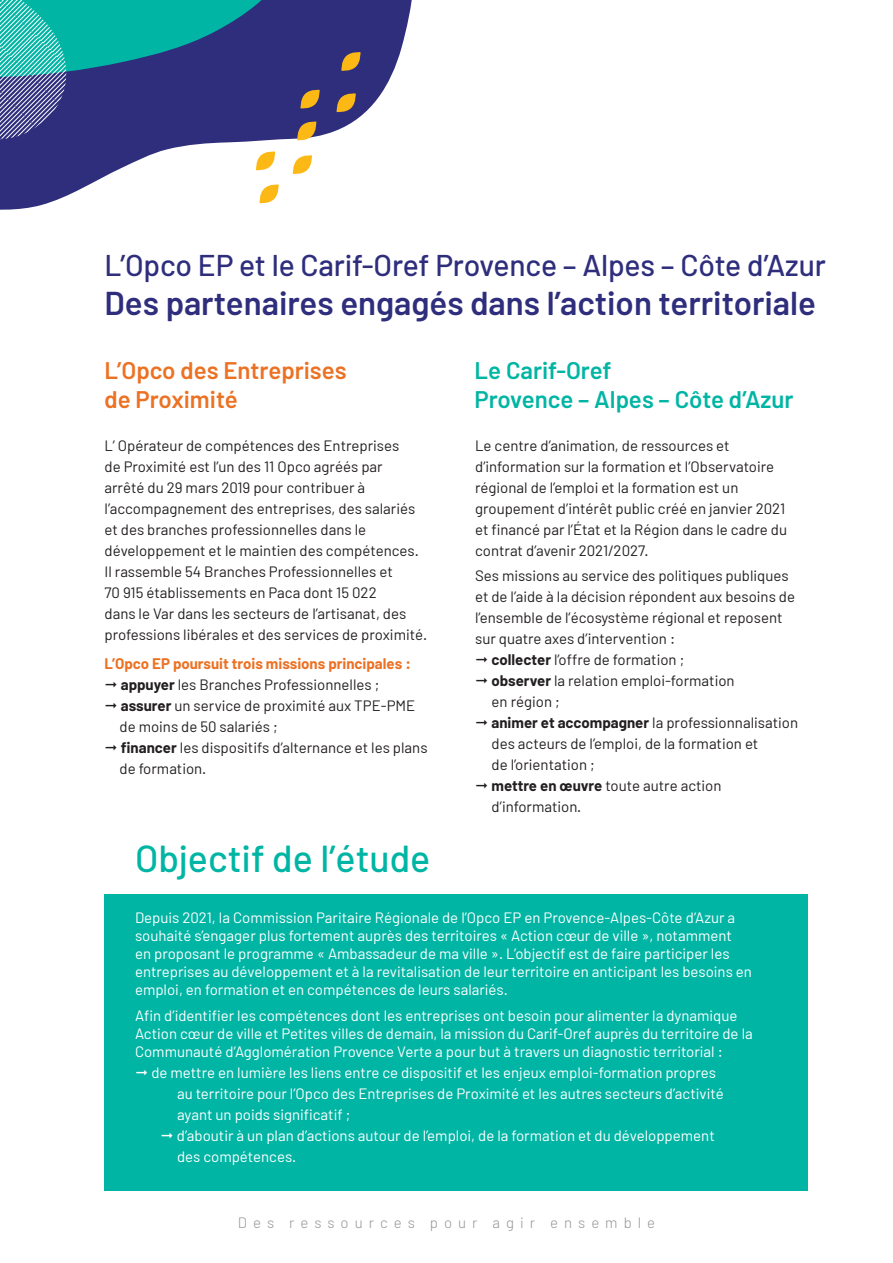
<style>
.page{position:relative;width:893px;height:1263px;background:#fff}
.page>*{position:absolute;margin:0;border:0;box-sizing:border-box;transform-origin:0 0}
.t1{font:500 37.5px "Barlow";color:#00b5a4}
.t2{font:600 33px "Barlow";color:#2f2e7d}
.t3{font:500 30px "Barlow";letter-spacing:-.005em;color:#2f2e7d}
.t4{font:600 24px/28.8px "Barlow";color:#00b5a4}
.t5{font:600 24px/28.8px "Barlow";color:#ec7123}
.t6{font:15px/21px "Barlow";color:#231f20}
.t7{font:15px/18px "Barlow";color:#fff}
.t8{font:700 15px "Barlow";color:#ec7123}
.t9{font:300 15px "Barlow";letter-spacing:.4em;color:#939598}
.s1{font-weight:700}
</style>
<div class="page">
<svg style="left:0;top:0;width:412px;height:210px"></svg>
<svg style="left:341px;top:51px;width:20px;height:21px"></svg>
<svg style="left:336px;top:92px;width:20px;height:21px"></svg>
<svg style="left:292px;top:154px;width:21px;height:21px"></svg>
<svg style="left:255px;top:150px;width:21px;height:21px"></svg>
<svg style="left:259px;top:183px;width:20px;height:21px"></svg>
<div style="left:105px;top:893px;width:703px;height:297px;background:#00b5a4"></div>
<svg style="left:0;top:0;width:320px;height:141px;background:#2e608d"></svg>
<h3 class="t3" style="left:105px;top:246px;width:723px">L’Opco EP et le Carif-Oref Provence – Alpes – Côte d’Azur</h3>
<h2 class="t2" style="left:105px;top:283px;width:713px">Des partenaires engagés dans l’action territoriale</h2>
<h3 class="t5" style="left:105px;top:356px;width:244px">L’Opco des Entreprises de Proximité</h3>
<p class="t6" style="left:105px;top:435px;width:324px">L’ Opérateur de compétences des Entreprises<br>de Proximité est l’un des 11 Opco agréés par<br>arrêté du 29 mars 2019 pour contribuer à l’accompagnement des entreprises, des salariés et des branches professionnelles dans le développement et le maintien des compétences.<br>Il rassemble 54 Branches Professionnelles et<br>70 915 établissements en Paca dont 15 022<br>dans le Var dans les secteurs de l’artisanat, des professions libérales et des services de proximité.</p>
<p class="t8" style="left:105px;top:655px;width:308px">L’Opco EP poursuit trois missions principales :</p>
<p class="t6" style="left:105px;top:674px;width:276px">◻ <span class="s1">appuyer</span> les Branches Professionnelles ;</p>
<p class="t6" style="left:120px;top:695px;width:297px;text-indent:-15px">◻ <span class="s1">assurer</span> un service de proximité aux TPE-PME de moins de 50 salariés ;</p>
<p class="t6" style="left:120px;top:737px;width:310px;text-indent:-15px">◻ <span class="s1">financer</span> les dispositifs d’alternance et les plans de formation.</p>
<h1 class="t1" style="left:135px;top:835px;width:297px">Objectif de l’étude</h1>
<h3 class="t4" style="left:474px;top:356px;width:321px">Le Carif-Oref<br>Provence – Alpes – Côte d’Azur</h3>
<p class="t6" style="left:475px;top:435px;width:313px">Le centre d’animation, de ressources et d’information sur la formation et l’Observatoire régional de l’emploi et la formation est un groupement d’intérêt public créé en janvier 2021 et financé par l’État et la Région dans le cadre du contrat d’avenir 2021/2027.</p>
<p class="t6" style="left:475px;top:565px;width:321px">Ses missions au service des politiques publiques et de l’aide à la décision répondent aux besoins de l’ensemble de l’écosystème régional et reposent sur quatre axes d’intervention :</p>
<p class="t6" style="left:475px;top:649px;width:211px">◻ <span class="s1">collecter</span> l’offre de formation ;</p>
<p class="t6" style="left:492px;top:670px;width:245px;text-indent:-16px">◻ <span class="s1">observer</span> la relation emploi-formation en région ;</p>
<p class="t6" style="left:492px;top:712px;width:308px;text-indent:-16px">◻ <span class="s1">animer et accompagner</span> la professionnalisation des acteurs de l’emploi, de la formation et<br>de l’orientation ;</p>
<p class="t6" style="left:492px;top:775px;width:231px;text-indent:-16px">◻ <span class="s1">mettre en œuvre</span> toute autre action d’information.</p>
<p class="t7" style="left:135px;top:908px;width:618px">Depuis 2021, la Commission Paritaire Régionale de l’Opco EP en Provence-Alpes-Côte d’Azur a souhaité s’engager plus fortement auprès des territoires « Action cœur de ville », notamment<br>en proposant le programme « Ambassadeur de ma ville ». L’objectif est de faire participer les entreprises au développement et à la revitalisation de leur territoire en anticipant les besoins en emploi, en formation et en compétences de leurs salariés.</p>
<p class="t7" style="left:135px;top:1006px;width:619px">Afin d’identifier les compétences dont les entreprises ont besoin pour alimenter la dynamique<br>Action cœur de ville et Petites villes de demain, la mission du Carif-Oref auprès du territoire de la<br>Communauté d’Agglomération Provence Verte a pour but à travers un diagnostic territorial :</p>
<p class="t7" style="left:177px;top:1062px;width:548px;line-height:21px;text-indent:-42px">◻ de mettre en lumière les liens entre ce dispositif et les enjeux emploi-formation propres au territoire pour l’Opco des Entreprises de Proximité et les autres secteurs d’activité ayant un poids significatif ;</p>
<p class="t7" style="left:177px;top:1125px;width:539px;line-height:21px;text-indent:-16px">◻ d’aboutir à un plan d’actions autour de l’emploi, de la formation et du développement des compétences.</p>
<p class="t9" style="left:238px;top:1213px;width:419px">Des ressources pour agir ensemble</p>
</div>
